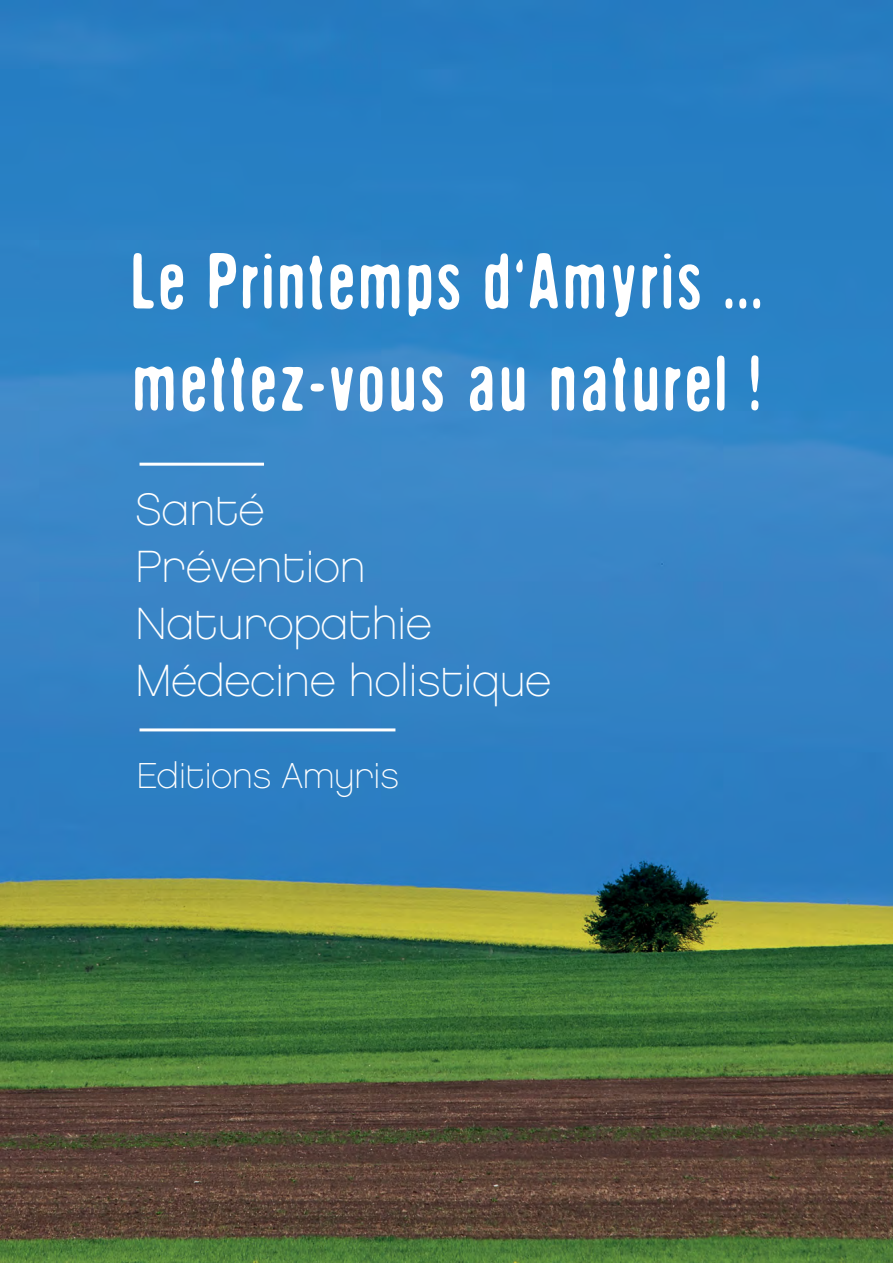
<style>
.page{position:relative;width:893px;height:1263px;background:#fff}
.page>*{position:absolute;margin:0;border:0;box-sizing:border-box;transform-origin:0 0}
.t1{font:82.5px/102px "DCC Thealiensarecoming";letter-spacing:.05em;color:#fff}
.t2{font:45px/56.7px "Chalet Paris Nineteen Eighty";color:#fff}
.t3{font:36px "Chalet Paris Nineteen Eighty";color:#fff}
</style>
<div class="page">
<img style="left:0;top:0;width:893px;height:1263px">
<hr style="left:140px;top:463px;width:124px;height:3px;background:#fff">
<hr style="left:140px;top:728px;width:255px;height:3px;background:#fff">
<h1 class="t1" style="left:131px;top:229px;width:632px">Le Printemps d’Amyris ... mettez-vous au naturel !</h1>
<p class="t2" style="left:135px;top:486px;width:417px">Santé<br>Prévention<br>Naturopathie<br>Médecine holistique</p>
<p class="t3" style="left:136px;top:762px;width:264px">Editions Amyris</p>
</div>
